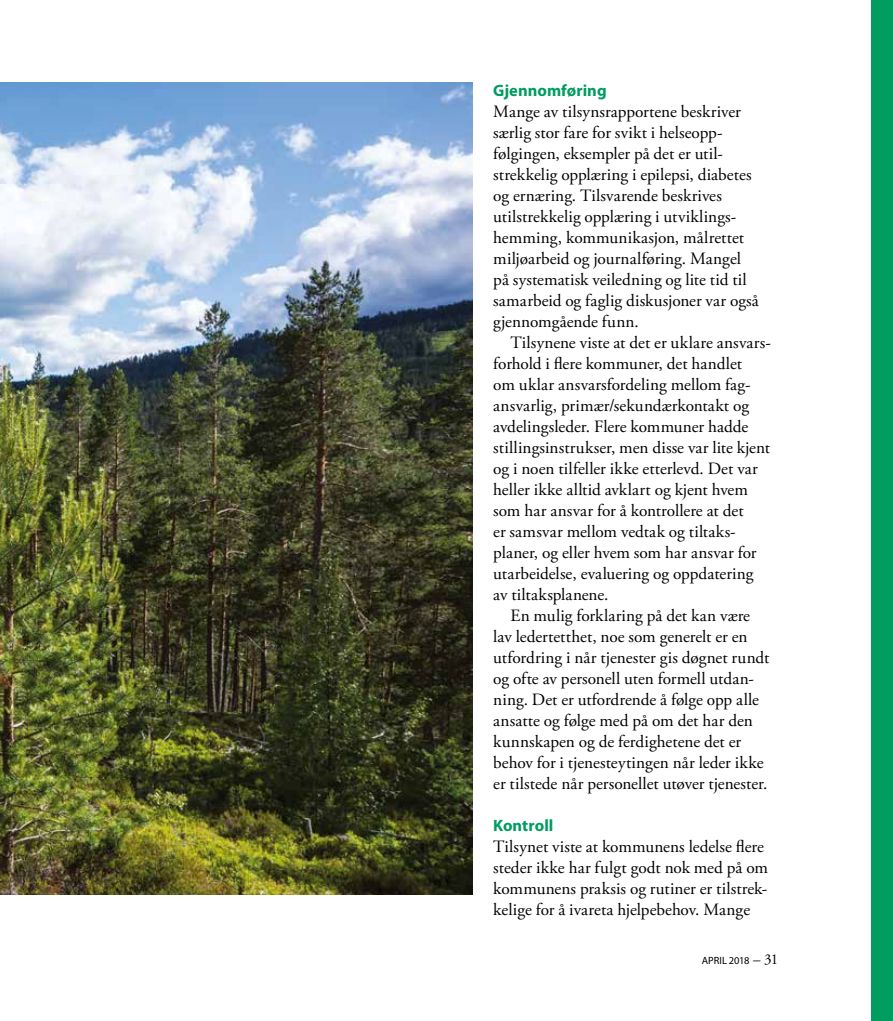
<style>
.page{position:relative;width:893px;height:1021px;background:#fff}
.page>*{position:absolute;margin:0;border:0;box-sizing:border-box;transform-origin:0 0}
.t1{font:17.25px/21px "Adobe Garamond Pro";color:#000}
.t2{font:700 16.5px "Myriad Pro";color:#009c60}
.t3{font:10.5px "Myriad Pro";letter-spacing:-.01em;color:#000}
.s1{font-family:"Adobe Garamond Pro";font-size:15px}
</style>
<div class="page">
<div style="left:872px;top:0;width:21px;height:1020px;background:#009c60"></div>
<img style="left:0;top:82px;width:472px;height:812px">
<p class="t2" style="left:493px;top:80px;width:115px">Gjennomføring</p>
<p class="t1" style="left:493px;top:102px;width:267px">Mange av tilsynsrapportene beskriver særlig stor fare for svikt i helseopp&shy;følgingen, eksempler på det er util&shy;strekkelig opplæring i epilepsi, diabetes og ernæring. Tilsvarende beskrives utilstrekkelig opplæring i utviklings&shy;hemming, kommunikasjon, målrettet miljøarbeid og journalføring. Mangel på systematisk veiledning og lite tid til samarbeid og faglig diskusjoner var også gjennomgående funn.</p>
<p class="t1" style="left:493px;top:333px;width:278px;text-indent:17px">Tilsynene viste at det er uklare ansvars&shy;forhold i flere kommuner, det handlet<br>om uklar ansvarsfordeling mellom fag&shy;ansvarlig, primær/sekundærkontakt og avdelingsleder. Flere kommuner hadde stillingsinstrukser, men disse var lite kjent og i noen tilfeller ikke etterlevd. Det var heller ikke alltid avklart og kjent hvem som har ansvar for å kontrollere at det<br>er samsvar mellom vedtak og tiltaks&shy;planer, og eller hvem som har ansvar for utarbeidelse, evaluering og oppdatering av tiltaksplanene.</p>
<p class="t1" style="left:493px;top:605px;width:278px;text-indent:17px">En mulig forklaring på det kan være lav ledertetthet, noe som generelt er en utfordring i når tjenester gis døgnet rundt og ofte av personell uten formell utdan&shy;ning. Det er utfordrende å følge opp alle ansatte og følge med på om det har den kunnskapen og de ferdighetene det er behov for i tjenesteytingen når leder ikke er tilstede når personellet utøver tjenester.</p>
<p class="t2" style="left:493px;top:815px;width:62px">Kontroll</p>
<p class="t1" style="left:493px;top:837px;width:276px">Tilsynet viste at kommunens ledelse flere steder ikke har fulgt godt nok med på om kommunens praksis og rutiner er tilstrek&shy;kelige for å ivareta hjelpebehov. Mange</p>
<p class="t3" style="left:702px;top:953px;width:78px">APRIL 2018 <span class="s1">– 31</span></p>
</div>
